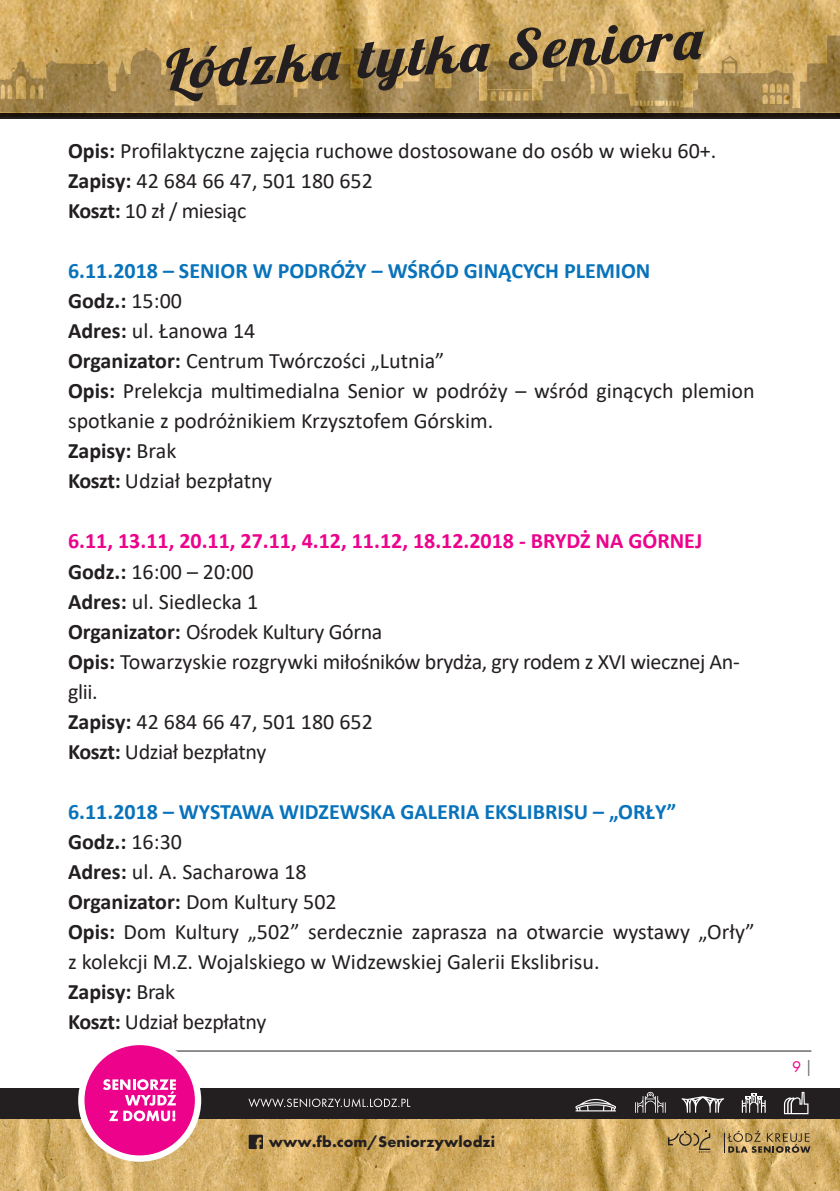
<style>
.page{position:relative;width:840px;height:1191px;background:#fff}
.page>*{position:absolute;margin:0;border:0;box-sizing:border-box;transform-origin:0 0}
.t1{font:22px/30px "Calibri";color:#231f20}
.t2{font:22px/30px "Calibri";letter-spacing:-.02em;color:#231f20}
.t3{font:16px "Futura PT Bold";color:#231f20}
.t4{font:16px "Futura PT Book";color:#ed028c}
.s1{font-weight:700}
.s2{font-weight:700;color:#0873bb}
.s3{font-weight:700;color:#ed028c}
.s4{color:#6c6d70}
</style>
<div class="page">
<hr style="left:138px;top:1050px;width:673px;height:1px;background:#231f20">
<img style="left:0;top:1119px;width:839px;height:72px">
<svg style="left:667px;top:1130px;width:43px;height:22px"></svg>
<svg style="left:723px;top:1130px;width:87px;height:22px;background:#aa8e5a"></svg>
<div style="left:0;top:1088px;width:839px;height:30px;background:#231f20"></div>
<svg style="left:575px;top:1098px;width:40px;height:13px"></svg>
<svg style="left:783px;top:1091px;width:25px;height:23px"></svg>
<svg style="left:635px;top:1091px;width:30px;height:21px"></svg>
<svg style="left:681px;top:1096px;width:42px;height:16px"></svg>
<svg style="left:741px;top:1093px;width:24px;height:19px"></svg>
<svg style="left:248px;top:1098px;width:162px;height:9px"></svg>
<div style="left:0;top:113px;width:839px;height:5px;background:#231f20"></div>
<div style="left:78px;top:1038px;width:123px;height:123px;background:#fff;border-radius:50%"></div>
<div style="left:84px;top:1045px;width:111px;height:110px;background:#ed028c;border-radius:50%"></div>
<svg style="left:103px;top:1079px;width:73px;height:42px"></svg>
<svg style="left:248px;top:1134px;width:15px;height:15px"></svg>
<img style="left:0;top:0;width:839px;height:117px">
<svg style="left:0;top:36px;width:839px;height:77px;background:#b09054"></svg>
<svg style="left:166px;top:41px;width:175px;height:60px;background:#92784c"></svg>
<svg style="left:357px;top:25px;width:346px;height:66px;background:#9c814f"></svg>
<p class="t1" style="left:68px;top:135px;width:649px"><span class="s1">Opis:</span> Profilaktyczne zajęcia ruchowe dostosowane do osób w wieku 60+.<br><span class="s1">Zapisy:</span> 42 684 66 47, 501 180 652<br><span class="s1">Koszt:</span> 10 zł / miesiąc</p>
<p class="t1" style="left:68px;top:255px;width:687px"><span class="s2">6.11.2018 – SENIOR W PODRÓŻY – WŚRÓD GINĄCYCH PLEMION<br></span><span class="s1">Godz.:</span> 15:00<br><span class="s1">Adres:</span> ul. Łanowa 14<br><span class="s1">Organizator:</span> Centrum Twórczości „Lutnia”<br><span class="s1">Opis:</span> Prelekcja multimedialna Senior w podróży – wśród ginących plemion spotkanie z podróżnikiem Krzysztofem Górskim.<br><span class="s1">Zapisy:</span> Brak<br><span class="s1">Koszt:</span> Udział bezpłatny</p>
<p class="t2" style="left:68px;top:525px;width:672px"><span class="s3">6.11, 13.11, 20.11, 27.11, 4.12, 11.12, 18.12.2018 - BRYDŻ NA GÓRNEJ </span><span class="s1">Godz.:</span> 16:00 – 20:00<br><span class="s1">Adres:</span> ul. Siedlecka 1<br><span class="s1">Organizator:</span> Ośrodek Kultury Górna<br><span class="s1">Opis:</span> Towarzyskie rozgrywki miłośników brydża, gry rodem z XVI wiecznej An&shy;glii.<br><span class="s1">Zapisy:</span> 42 684 66 47, 501 180 652<br><span class="s1">Koszt:</span> Udział bezpłatny</p>
<p class="t1" style="left:68px;top:795px;width:687px"><span class="s2">6.11.2018 – WYSTAWA WIDZEWSKA GALERIA EKSLIBRISU – „ORŁY”<br></span><span class="s1">Godz.:</span> 16:30<br><span class="s1">Adres:</span> ul. A. Sacharowa 18<br><span class="s1">Organizator:</span> Dom Kultury 502<br><span class="s1">Opis:</span> Dom Kultury „502” serdecznie zaprasza na otwarcie wystawy „Orły” z kolekcji M.Z. Wojalskiego w Widzewskiej Galerii Ekslibrisu.<br><span class="s1">Zapisy:</span> Brak<br><span class="s1">Koszt:</span> Udział bezpłatny</p>
<p class="t3" style="left:268px;top:1131px;width:228px">www.fb.com/Seniorzywlodzi</p>
<p class="t4" style="left:791px;top:1056px;width:22px">9 <span class="s4">|</span></p>
</div>
